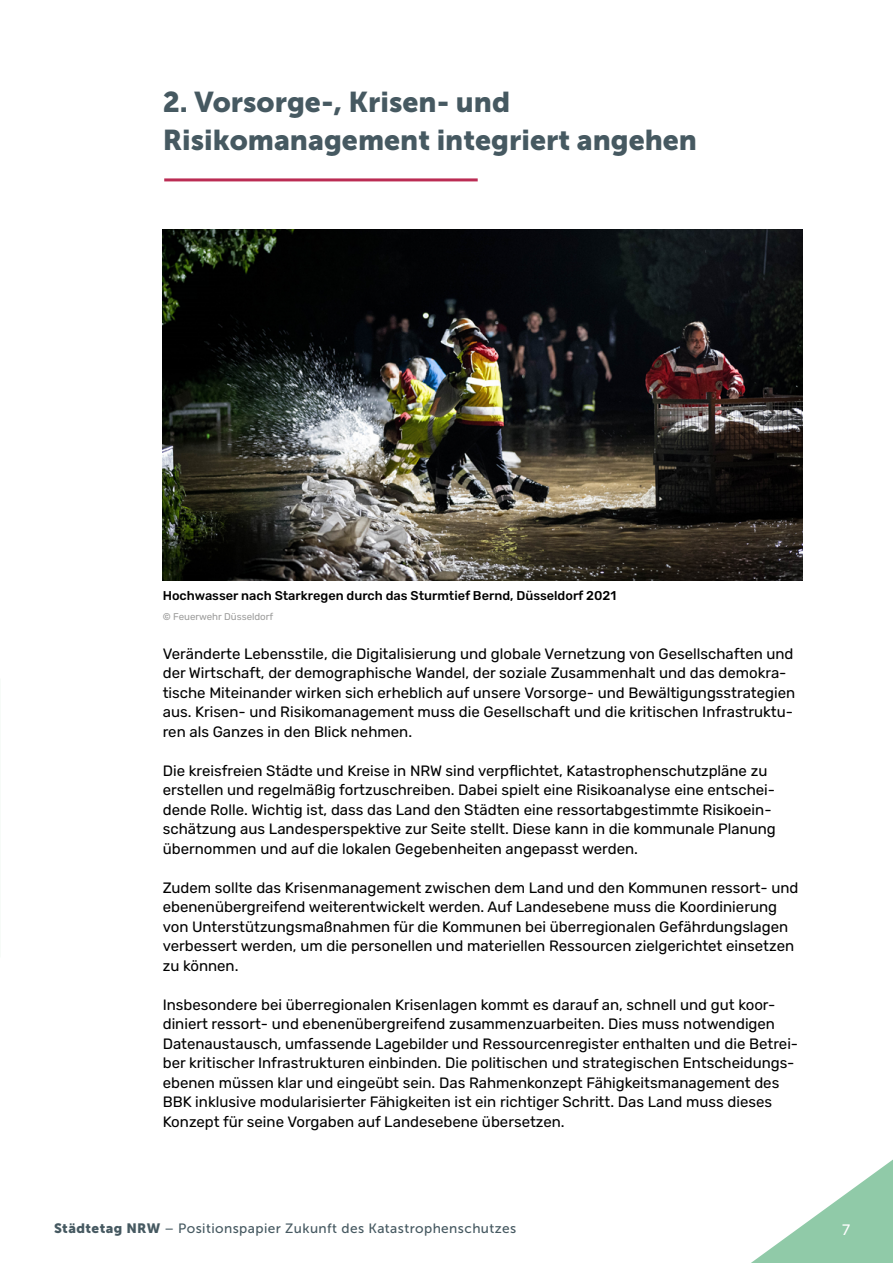
<style>
.page{position:relative;width:893px;height:1263px;background:#fff}
.page>*{position:absolute;margin:0;border:0;box-sizing:border-box;transform-origin:0 0}
.t1{font:28.5px/37.5px "Museo Sans 900";color:#465961}
.t2{font:15px/19.5px "Rubik";color:#000}
.t3{font:15px "Museo Sans 500";color:#fff}
.t4{font:13.5px "Museo Sans 500";letter-spacing:.03em;color:#465961}
.t5{font:500 12.75px "Rubik";color:#000}
.t6{font:9.75px "Rubik";color:#9d9d9c}
.s1{font-weight:500}
.s2{font-family:"Museo Sans 900"}
</style>
<div class="page">
<svg style="left:751px;top:1159px;width:142px;height:104px"></svg>
<hr style="left:164px;top:178px;width:314px;height:3px;background:#bb2c54">
<img style="left:163px;top:229px;width:639px;height:351px">
<h1 class="t1" style="left:163px;top:83px;width:536px">2. Vorsorge-, Krisen- und<br>Risikomanagement integriert angehen</h1>
<p class="t5" style="left:163px;top:588px;width:455px">Hochwasser nach Starkregen durch das Sturmtief Bernd, Düsseldorf 2021</p>
<p class="t6" style="left:163px;top:611px;width:112px"><span class="s1">©</span> Feuerwehr Düsseldorf</p>
<p class="t2" style="left:163px;top:644px;width:634px">Veränderte Lebensstile, die Digitalisierung und globale Vernetzung von Gesellschaften und der Wirtschaft, der demographische Wandel, der soziale Zusammenhalt und das demokra&shy;tische Miteinander wirken sich erheblich auf unsere Vorsorge- und Bewältigungsstrategien aus. Krisen- und Risikomanagement muss die Gesellschaft und die kritischen Infrastruktu&shy;ren als Ganzes in den Blick nehmen.</p>
<p class="t2" style="left:163px;top:761px;width:615px">Die kreisfreien Städte und Kreise in NRW sind verpflichtet, Katastrophenschutzpläne zu erstellen und regelmäßig fortzuschreiben. Dabei spielt eine Risikoanalyse eine entschei&shy;dende Rolle. Wichtig ist, dass das Land den Städten eine ressortabgestimmte Risikoein&shy;schätzung aus Landesperspektive zur Seite stellt. Diese kann in die kommunale Planung übernommen und auf die lokalen Gegebenheiten angepasst werden.</p>
<p class="t2" style="left:163px;top:878px;width:637px">Zudem sollte das Krisenmanagement zwischen dem Land und den Kommunen ressort- und ebenenübergreifend weiterentwickelt werden. Auf Landesebene muss die Koordinierung von Unterstützungsmaßnahmen für die Kommunen bei überregionalen Gefährdungslagen verbessert werden, um die personellen und materiellen Ressourcen zielgerichtet einsetzen zu können.</p>
<p class="t2" style="left:163px;top:995px;width:637px">Insbesondere bei überregionalen Krisenlagen kommt es darauf an, schnell und gut koor&shy;diniert ressort- und ebenenübergreifend zusammenzuarbeiten. Dies muss notwendigen Datenaustausch, umfassende Lagebilder und Ressourcenregister enthalten und die Betrei&shy;ber kritischer Infrastrukturen einbinden. Die politischen und strategischen Entscheidungs&shy;ebenen müssen klar und eingeübt sein. Das Rahmenkonzept Fähigkeitsmanagement des BBK inklusive modularisierter Fähigkeiten ist ein richtiger Schritt. Das Land muss dieses Konzept für seine Vorgaben auf Landesebene übersetzen.</p>
<p class="t4" style="left:54px;top:1221px;width:464px"><span class="s2">Städtetag NRW</span> – Positionspapier Zukunft des Katastrophenschutzes</p>
<p class="t3" style="left:842px;top:1221px;width:10px">7</p>
</div>
